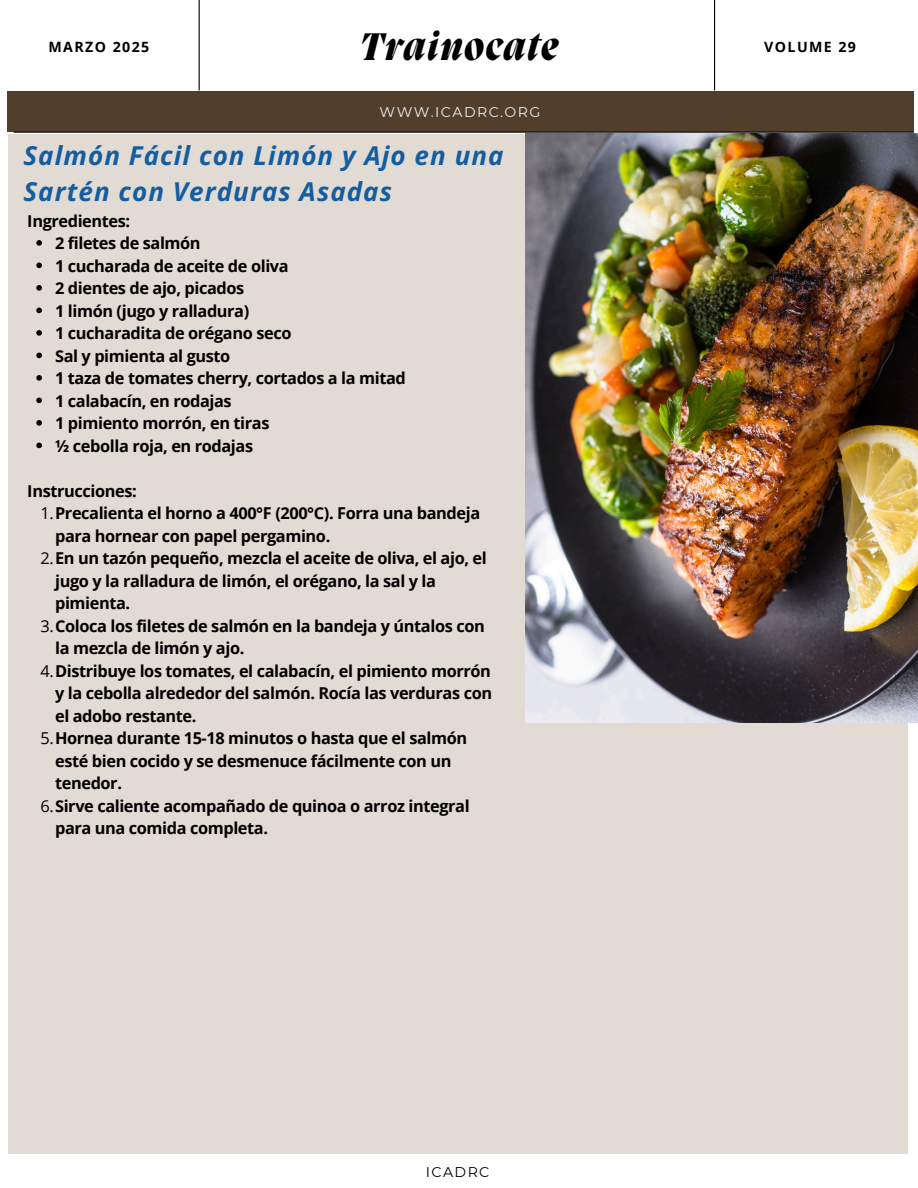
<style>
.page{position:relative;width:918px;height:1188px;background:#fff}
.page>*{position:absolute;margin:0;border:0;box-sizing:border-box;transform-origin:0 0}
.t1{font:italic 800 39.45px "Migra";letter-spacing:.04em;color:#000}
.t2{font:italic 700 25.95px/36px "Open Sans";letter-spacing:.04em;color:#145da0}
.t3{font:700 16.35px/22.5px "Open Sans";letter-spacing:-.025em;color:#000}
.t4{font:700 14.25px "Open Sans";letter-spacing:.1em;color:#000}
.t5{font:14.1px "Montserrat";letter-spacing:.1em;color:#ededed}
.t6{font:14.1px "Montserrat";letter-spacing:.1em;color:#000}
.s1{font-weight:400}
</style>
<div class="page">
<div style="left:8px;top:92px;width:906px;height:40px;background:#513f2c"></div>
<hr style="left:199px;top:0;width:1px;height:90px;background:#000">
<hr style="left:714px;top:0;width:1px;height:90px;background:#000">
<hr style="left:14px;top:132px;width:900px;height:1px;background:#000">
<div style="left:597px;top:710px;width:311px;height:443px;background:#e1dbd3"></div>
<div style="left:8px;top:134px;width:596px;height:1019px;background:#e1dbd3"></div>
<svg style="left:36px;top:240px;width:6px;height:6px"></svg>
<svg style="left:36px;top:263px;width:6px;height:5px"></svg>
<svg style="left:36px;top:285px;width:6px;height:6px"></svg>
<svg style="left:36px;top:308px;width:6px;height:5px"></svg>
<svg style="left:36px;top:330px;width:6px;height:6px"></svg>
<svg style="left:36px;top:353px;width:6px;height:5px"></svg>
<svg style="left:36px;top:375px;width:6px;height:6px"></svg>
<svg style="left:36px;top:398px;width:6px;height:5px"></svg>
<svg style="left:36px;top:420px;width:6px;height:6px"></svg>
<svg style="left:36px;top:443px;width:6px;height:5px"></svg>
<img style="left:526px;top:134px;width:391px;height:588px">
<p class="t1" style="left:360px;top:28px;width:200px">Trainocate</p>
<p class="t4" style="left:49px;top:37px;width:102px">MARZO 2025</p>
<p class="t4" style="left:764px;top:37px;width:93px">VOLUME 29</p>
<p class="t5" style="left:380px;top:103px;width:162px">WWW.ICADRC.ORG</p>
<p class="t2" style="left:23px;top:137px;width:482px">Salmón Fácil con Limón y Ajo en una<br>Sartén con Verduras Asadas</p>
<h5 class="t3" style="left:27px;top:209px;width:104px">Ingredientes:</h5>
<p class="t3" style="left:55px;top:231px;width:147px">2 filetes de salmón</p>
<h1 class="t3" style="left:55px;top:254px;width:235px">1 cucharada de aceite de oliva</h1>
<p class="t3" style="left:55px;top:276px;width:191px">2 dientes de ajo, picados</p>
<h5 class="t3" style="left:55px;top:299px;width:196px">1 limón (jugo y ralladura)</h5>
<p class="t3" style="left:55px;top:321px;width:238px">1 cucharadita de orégano seco</p>
<p class="t3" style="left:55px;top:344px;width:177px">Sal y pimienta al gusto</p>
<h2 class="t3" style="left:55px;top:366px;width:352px">1 taza de tomates cherry, cortados a la mitad</h2>
<h3 class="t3" style="left:55px;top:389px;width:178px">1 calabacín, en rodajas</h3>
<p class="t3" style="left:55px;top:411px;width:216px">1 pimiento morrón, en tiras</p>
<p class="t3" style="left:55px;top:434px;width:200px">½ cebolla roja, en rodajas</p>
<p class="t3" style="left:27px;top:479px;width:111px">Instrucciones:</p>
<p class="t3" style="left:55px;top:501px;width:427px;text-indent:-15px"><span class="s1">1.</span>Precalienta el horno a 400°F (200°C). Forra una bandeja para hornear con papel pergamino.</p>
<p class="t3" style="left:55px;top:546px;width:433px;text-indent:-15px"><span class="s1">2.</span>En un tazón pequeño, mezcla el aceite de oliva, el ajo, el jugo y la ralladura de limón, el orégano, la sal y la pimienta.</p>
<p class="t3" style="left:55px;top:614px;width:431px;text-indent:-15px"><span class="s1">3.</span>Coloca los filetes de salmón en la bandeja y úntalos con la mezcla de limón y ajo.</p>
<p class="t3" style="left:55px;top:659px;width:439px;text-align:justify;text-indent:-15px"><span class="s1">4.</span>Distribuye los tomates, el calabacín, el pimiento morrón y la cebolla alrededor del salmón. Rocía las verduras con el adobo restante.</p>
<p class="t3" style="left:55px;top:726px;width:414px;text-indent:-15px"><span class="s1">5.</span>Hornea durante 15-18 minutos o hasta que el salmón esté bien cocido y se desmenuce fácilmente con un tenedor.</p>
<p class="t3" style="left:55px;top:794px;width:416px;text-indent:-15px"><span class="s1">6.</span>Sirve caliente acompañado de quinoa o arroz integral para una comida completa.</p>
<h3 class="t6" style="left:426px;top:1164px;width:65px">ICADRC</h3>
</div>
